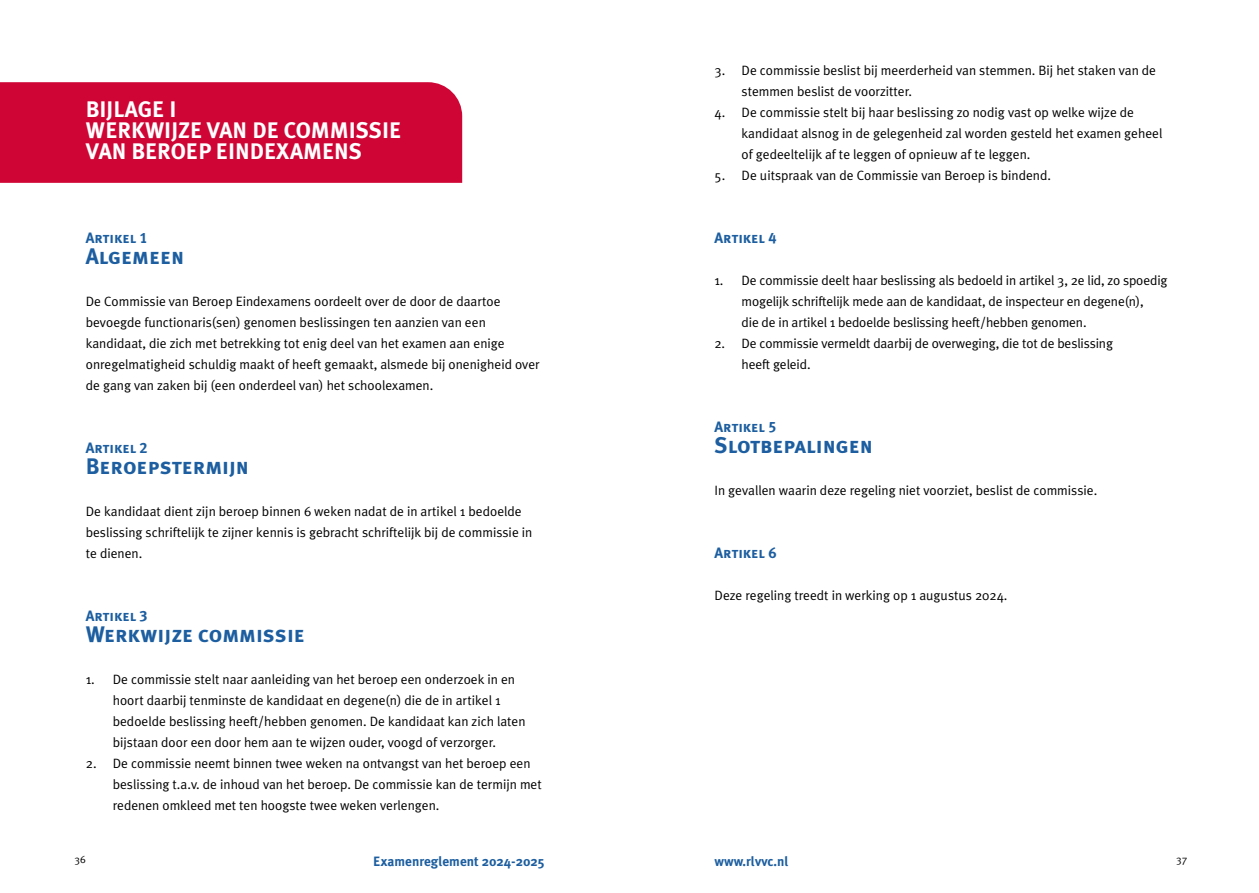
<style>
.page{position:relative;width:1259px;height:893px;background:#fff}
.page>*{position:absolute;margin:0;border:0;box-sizing:border-box;transform-origin:0 0}
.t1{font:22.5px "Meta Plus Bold Caps";color:#1c5ea0}
.t2{font:22.5px/21px "Meta Plus Bold Caps";color:#fff}
.t3{font:15px "Meta Plus Bold Caps";color:#1c5ea0}
.t4{font:13.5px/21px "Meta Plus Normal";color:#000}
.t5{font:700 13.5px "Meta Plus";color:#1c5ea0}
.t6{font:10.5px "Meta Plus Normal";color:#000}
</style>
<div class="page">
<div style="left:0;top:82px;width:462px;height:101px;background:#cf0535"></div>
<h1 class="t2" style="left:86px;top:99px;width:317px">BIJLAGE I<br>WERKWIJZE VAN DE COMMISSIE<br>VAN BEROEP EINDEXAMENS</h1>
<p class="t3" style="left:86px;top:229px;width:63px">Artikel 1</p>
<h1 class="t1" style="left:86px;top:243px;width:100px">Algemeen</h1>
<p class="t4" style="left:86px;top:291px;width:455px">De Commissie van Beroep Eindexamens oordeelt over de door de daartoe bevoegde functionaris(sen) genomen beslissingen ten aanzien van een kandidaat, die zich met betrekking tot enig deel van het examen aan enige onregelmatigheid schuldig maakt of heeft gemaakt, alsmede bij onenigheid over de gang van zaken bij (een onderdeel van) het schoolexamen.</p>
<p class="t3" style="left:86px;top:439px;width:63px">Artikel 2</p>
<h1 class="t1" style="left:86px;top:453px;width:165px">Beroepstermijn</h1>
<p class="t4" style="left:86px;top:501px;width:448px">De kandidaat dient zijn beroep binnen 6 weken nadat de in artikel 1 bedoelde beslissing schriftelijk te zijner kennis is gebracht schriftelijk bij de commissie in te dienen.</p>
<p class="t3" style="left:86px;top:607px;width:63px">Artikel 3</p>
<h1 class="t1" style="left:86px;top:621px;width:221px">Werkwijze commissie</h1>
<p class="t4" style="left:113px;top:669px;width:414px;text-indent:-27px">1. De commissie stelt naar aanleiding van het beroep een onderzoek in en hoort daarbij tenminste de kandidaat en degene(n) die de in artikel 1 bedoelde beslissing heeft/hebben genomen. De kandidaat kan zich laten bijstaan door een door hem aan te wijzen ouder, voogd of verzorger.</p>
<p class="t4" style="left:113px;top:753px;width:430px;text-indent:-27px">2. De commissie neemt binnen twee weken na ontvangst van het beroep een beslissing t.a.v. de inhoud van het beroep. De commissie kan de termijn met redenen omkleed met ten hoogste twee weken verlengen.</p>
<p class="t4" style="left:741px;top:60px;width:416px;text-indent:-27px">3. De commissie beslist bij meerderheid van stemmen. Bij het staken van de stemmen beslist de voorzitter.</p>
<p class="t4" style="left:741px;top:102px;width:422px;text-indent:-27px">4. De commissie stelt bij haar beslissing zo nodig vast op welke wijze de kandidaat alsnog in de gelegenheid zal worden gesteld het examen geheel of gedeeltelijk af te leggen of opnieuw af te leggen.</p>
<p class="t4" style="left:714px;top:165px;width:338px">5. De uitspraak van de Commissie van Beroep is bindend.</p>
<p class="t3" style="left:714px;top:229px;width:63px">Artikel 4</p>
<p class="t4" style="left:741px;top:270px;width:427px;text-indent:-27px">1. De commissie deelt haar beslissing als bedoeld in artikel 3, 2e lid, zo spoedig mogelijk schriftelijk mede aan de kandidaat, de inspecteur en degene(n),<br>die de in artikel 1 bedoelde beslissing heeft/hebben genomen.</p>
<p class="t4" style="left:741px;top:333px;width:373px;text-indent:-27px">2. De commissie vermeldt daarbij de overweging, die tot de beslissing heeft geleid.</p>
<p class="t3" style="left:714px;top:418px;width:63px">Artikel 5</p>
<h1 class="t1" style="left:714px;top:432px;width:160px">Slotbepalingen</h1>
<p class="t4" style="left:714px;top:480px;width:384px">In gevallen waarin deze regeling niet voorziet, beslist de commissie.</p>
<p class="t3" style="left:714px;top:544px;width:63px">Artikel 6</p>
<p class="t4" style="left:714px;top:585px;width:294px">Deze regeling treedt in werking op 1 augustus 2024.</p>
<p class="t6" style="left:75px;top:853px;width:13px">36</p>
<p class="t5" style="left:373px;top:853px;width:173px">Examenreglement 2024-2025</p>
<p class="t5" style="left:714px;top:853px;width:75px">www.rlvvc.nl</p>
<p class="t6" style="left:1176px;top:853px;width:13px">37</p>
</div>
